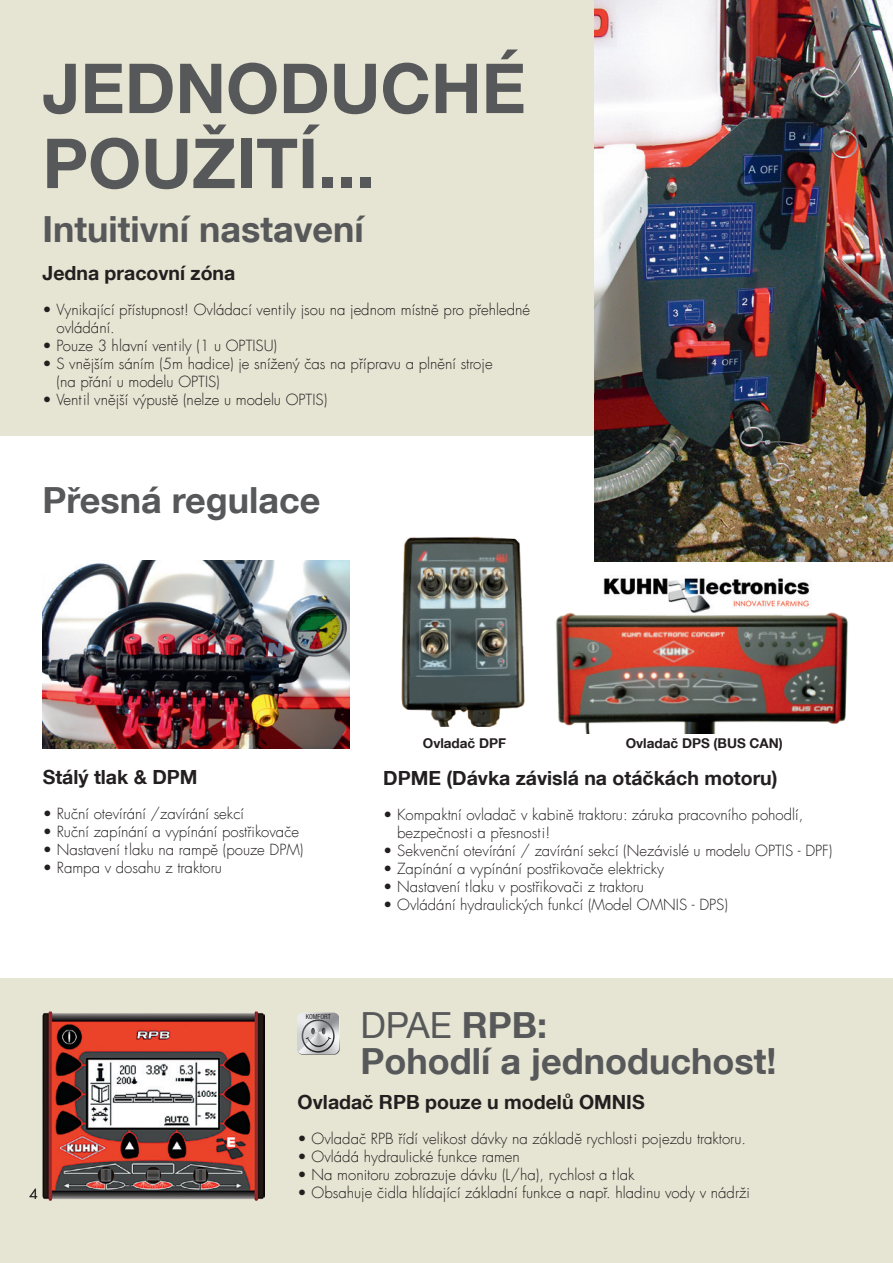
<style>
.page{position:relative;width:893px;height:1263px;background:#fff}
.page>*{position:absolute;margin:0;border:0;box-sizing:border-box;transform-origin:0 0}
.t1{font:700 69px/75px "Helvetica Neue LT Com";color:#57585a}
.t2{font:700 36px/36px "Helvetica Neue LT Com";color:#57585a}
.t3{font:700 19.5px "Helvetica Neue LT Com";color:#231f20}
.t4{font:300 15px/18px "Futura Com";color:#231f20}
.t5{font:700 13.5px "Helvetica Neue LT Com";color:#231f20}
.t6{font:300 13.5px "Futura Com";color:#231f20}
.t7{font:condensed 6.75px "Helvetica Neue LT Com";color:#231f20}
.s1{font-weight:400}
</style>
<div class="page">
<div style="left:0;top:0;width:893px;height:436px;background:#e6e4d2"></div>
<img style="left:603px;top:578px;width:208px;height:27px">
<img style="left:594px;top:0;width:299px;height:561px">
<img style="left:401px;top:536px;width:124px;height:191px">
<img style="left:555px;top:605px;width:293px;height:129px">
<img style="left:43px;top:561px;width:307px;height:188px">
<div style="left:0;top:978px;width:893px;height:285px;background:#e6e4d2"></div>
<img style="left:42px;top:1012px;width:223px;height:188px">
<img style="left:297px;top:1016px;width:1px;height:35px">
<svg style="left:298px;top:1013px;width:42px;height:42px"></svg>
<svg style="left:302px;top:1019px;width:33px;height:34px"></svg>
<h1 class="t1" style="left:43px;top:49px;width:485px">JEDNODUCHÉ<br>POUŽITÍ...</h1>
<h2 class="t2" style="left:43px;top:210px;width:323px">Intuitivní nastavení</h2>
<h3 class="t3" style="left:43px;top:260px;width:194px">Jedna pracovní zóna</h3>
<p class="t4" style="left:56px;top:300px;width:475px;text-indent:-14px">• Vynikající přístupnost! Ovládací ventily jsou na jednom místně pro přehledné ovládání.</p>
<p class="t4" style="left:43px;top:336px;width:236px">• Pouze 3 hlavní ventily (1 u OPTISU)</p>
<p class="t4" style="left:56px;top:354px;width:438px;text-indent:-14px">• S vnějším sáním (5m hadice) je snížený čas na přípravu a plnění stroje (na přání u modelu OPTIS)</p>
<p class="t4" style="left:43px;top:390px;width:286px">• Ventil vnější výpustě (nelze u modelu OPTIS)</p>
<h2 class="t2" style="left:43px;top:481px;width:280px">Přesná regulace</h2>
<h3 class="t3" style="left:43px;top:765px;width:156px">Stálý tlak &amp; DPM</h3>
<p class="t4" style="left:43px;top:805px;width:203px">• Ruční otevírání /zavírání sekcí</p>
<p class="t4" style="left:43px;top:823px;width:258px">• Ruční zapínání a vypínání postřikovače</p>
<p class="t4" style="left:43px;top:841px;width:262px">• Nastavení tlaku na rampě (pouze DPM)</p>
<p class="t4" style="left:43px;top:859px;width:181px">• Rampa v dosahu z traktoru</p>
<p class="t5" style="left:423px;top:735px;width:85px">Ovladač DPF</p>
<p class="t5" style="left:626px;top:735px;width:159px">Ovladač DPS (BUS CAN)</p>
<h3 class="t3" style="left:383px;top:766px;width:396px">DPME (Dávka závislá na otáčkách motoru)</h3>
<p class="t4" style="left:397px;top:806px;width:408px;text-indent:-14px">• Kompaktní ovladač v kabině traktoru: záruka pracovního pohodlí, bezpečnosti a přesnosti!</p>
<p class="t4" style="left:383px;top:842px;width:451px">• Sekvenční otevírání / zavírání sekcí (Nezávislé u modelu OPTIS - DPF)</p>
<p class="t4" style="left:383px;top:860px;width:282px">• Zapínání a vypínání postřikovače elektricky</p>
<p class="t4" style="left:383px;top:878px;width:262px">• Nastavení tlaku v postřikovači z traktoru</p>
<p class="t4" style="left:383px;top:896px;width:346px">• Ovládání hydraulických funkcí (Model OMNIS - DPS)</p>
<p class="t7" style="left:306px;top:1012px;width:27px">KOMFORT</p>
<h2 class="t2" style="left:361px;top:1006px;width:417px"><span class="s1">DPAE</span> RPB:<br>Pohodlí a jednoduchost!</h2>
<p class="t6" style="left:30px;top:1185px;width:10px">4</p>
<h3 class="t3" style="left:298px;top:1090px;width:349px">Ovladač RPB pouze u modelů OMNIS</h3>
<p class="t4" style="left:298px;top:1130px;width:450px">• Ovladač RPB řídí velikost dávky na základě rychlosti pojezdu traktoru.</p>
<p class="t4" style="left:298px;top:1148px;width:224px">• Ovládá hydraulické funkce ramen</p>
<p class="t4" style="left:298px;top:1166px;width:338px">• Na monitoru zobrazuje dávku (L/ha), rychlost a tlak</p>
<p class="t4" style="left:298px;top:1184px;width:454px">• Obsahuje čidla hlídající základní funkce a např. hladinu vody v nádrži</p>
</div>
